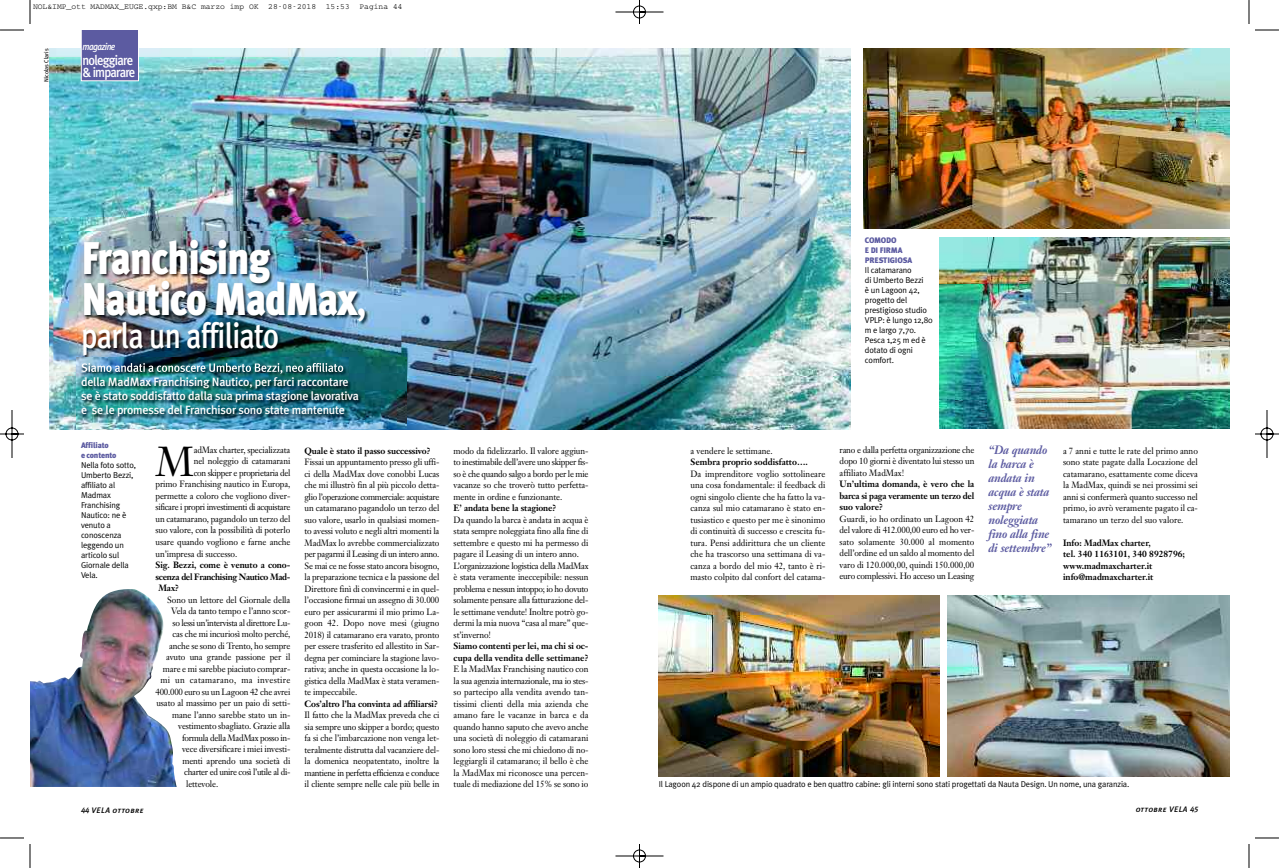
<style>
.page{position:relative;width:1279px;height:868px;background:#fff}
.page>*{position:absolute;margin:0;border:0;box-sizing:border-box;transform-origin:0 0}
.t1{font:900 45.8px/40.7px "Meta Plus";letter-spacing:-.03em;color:#fff;scale:.85 1}
.t2{font:41.2px "Janson Text";color:#000;scale:.95 1}
.t3{font:500 35.6px "Meta Plus";letter-spacing:-.025em;color:#fff;scale:.85 1}
.t4{font:500 14px/12px "Meta Plus";letter-spacing:-.06em;color:#fff;scale:.9 1}
.t5{font:500 12px/14px "Meta Plus";letter-spacing:-.02em;color:#fff}
.t6{font:italic 700 12px/14px "Janson Text";letter-spacing:-.015em;color:#5c5ba1;scale:.95 1}
.t7{font:italic 500 10px "Meta Plus";letter-spacing:-.065em;color:#fff;scale:.9 1}
.t8{font:9px/11.5px "Janson Text";letter-spacing:-.01em;color:#000;text-align:justify;scale:.95 1}
.t9{font:700 9px/11.5px "Janson Text";letter-spacing:-.01em;color:#000;scale:.95 1}
.t10{font:9px "Janson Text";letter-spacing:-.035em;color:#000;scale:.95 1}
.t11{font:9px "Janson Text";letter-spacing:-.04em;color:#000;scale:.95 1}
.t12{font:700 9px "Janson Text";letter-spacing:-.035em;color:#000;scale:.95 1}
.t13{font:9px "Janson Text";letter-spacing:.03em;color:#000;scale:.95 1}
.t14{font:8.5px/10px "Meta Plus Normal";letter-spacing:-.015em;color:#000}
.t15{font:8px "Courier";color:#000}
.t16{font:900 8px/10px "Meta Plus";letter-spacing:-.02em;color:#5c5ba1}
.t17{font:italic 8px "Meta Plus Medium Caps";letter-spacing:.045em;color:#000}
.t18{font:6px "Meta Plus";letter-spacing:-.01em;color:#000}
.s1{font-weight:500}
</style>
<div class="page">
<img style="left:0;top:0;width:1279px;height:868px">
<p class="t15" style="left:33px;top:4px;width:371px">NOL&amp;IMP_ott MADMAX_EUGE.qxp:BM B&amp;C marzo imp OK 28-08-2018 15:53 Pagina 44</p>
<p class="t18" style="left:43px;top:82px;width:35px;rotate:-90deg">Nicolas Claris</p>
<p class="t7" style="left:83px;top:40px;width:38px">magazine</p>
<h3 class="t4" style="left:83px;top:54px;width:60px">noleggiare &amp; imparare</h3>
<h1 class="t1" style="left:81px;top:238px;width:338px">Franchising<br>Nautico MadMax<span class="s1">,</span></h1>
<h3 class="t3" style="left:81px;top:314px;width:235px">parla un affiliato</h3>
<h3 class="t5" style="left:81px;top:375px;width:279px">della MadMax Franchising Nautico, per farci raccontare se è stato soddisfatto dalla sua prima stagione lavorativa e se le promesse del Franchisor sono state mantenute</h3>
<p class="t16" style="left:81px;top:440px;width:37px">Affiliato<br>e contento</p>
<p class="t14" style="left:81px;top:460px;width:57px">Nella foto sotto,<br>Umberto Bezzi, affiliato al<br>Madmax<br>Franchising<br>Nautico: ne è venuto a conoscenza leggendo un articolo sul<br>Giornale della<br>Vela.</p>
<h2 class="t2" style="left:156px;top:445px;width:41px">M</h2>
<p class="t8" style="left:194px;top:445px;width:103px">adMax charter, specializzata</p>
<p class="t8" style="left:194px;top:456px;width:103px">nel noleggio di catamarani</p>
<p class="t10" style="left:194px;top:469px;width:103px">con skipper e proprietaria del</p>
<p class="t8" style="left:156px;top:479px;width:143px">primo Franchising nautico in Europa,</p>
<p class="t8" style="left:156px;top:491px;width:143px">permette a coloro che vogliono diver-</p>
<p class="t11" style="left:156px;top:504px;width:143px">sificare i propri investimenti di acquistare</p>
<p class="t8" style="left:156px;top:514px;width:143px">un catamarano, pagandolo un terzo del</p>
<p class="t8" style="left:156px;top:525px;width:143px">suo valore, con la possibilità di poterlo</p>
<p class="t8" style="left:156px;top:537px;width:143px">usare quando vogliono e farne anche</p>
<p class="t8" style="left:156px;top:548px;width:88px">un’impresa di successo.</p>
<p class="t9" style="left:156px;top:560px;width:143px">Sig. Bezzi, come è venuto a cono-</p>
<p class="t12" style="left:156px;top:573px;width:143px">scenza del Franchising Nautico Mad-</p>
<p class="t9" style="left:159px;top:583px;width:23px">Max?</p>
<p class="t8" style="left:167px;top:594px;width:131px">Sono un lettore del Giornale della</p>
<p class="t8" style="left:171px;top:606px;width:127px">Vela da tanto tempo e l’anno scor-</p>
<p class="t11" style="left:173px;top:619px;width:126px">so lessi un’intervista al direttore Lu-</p>
<p class="t8" style="left:173px;top:629px;width:126px">cas che mi incuriosì molto perché,</p>
<p class="t8" style="left:169px;top:640px;width:129px">anche se sono di Trento, ho sempre</p>
<p class="t8" style="left:166px;top:652px;width:132px">avuto una grande passione per il</p>
<p class="t8" style="left:163px;top:663px;width:136px">mare e mi sarebbe piaciuto comprar-</p>
<p class="t13" style="left:161px;top:676px;width:138px">mi un catamarano, ma investire</p>
<p class="t8" style="left:156px;top:686px;width:143px">400.000 euro su un Lagoon 42 che avrei</p>
<p class="t8" style="left:156px;top:698px;width:143px">usato al massimo per un paio di setti-</p>
<p class="t8" style="left:172px;top:709px;width:126px">mane l’anno sarebbe stato un in-</p>
<p class="t8" style="left:178px;top:721px;width:120px">vestimento sbagliato. Grazie alla</p>
<p class="t10" style="left:182px;top:734px;width:116px">formula della MadMax posso in-</p>
<p class="t8" style="left:182px;top:744px;width:115px">vece diversificare i miei investi-</p>
<p class="t8" style="left:182px;top:755px;width:115px">menti aprendo una società di</p>
<p class="t10" style="left:184px;top:768px;width:113px">charter ed unire così l’utile al di-</p>
<p class="t8" style="left:186px;top:778px;width:35px">lettevole.</p>
<p class="t9" style="left:305px;top:446px;width:134px">Quale è stato il passo successivo?</p>
<p class="t8" style="left:305px;top:457px;width:143px">Fissai un appuntamento presso gli uffi&shy;ci della MadMax dove conobbi Lucas che mi illustrò fin al più piccolo detta&shy;glio l’operazione commerciale: acquistare un catamarano pagandolo un terzo del suo valore, usarlo in qualsiasi momen&shy;to avessi voluto e negli altri momenti la MadMax lo avrebbe commercializzato per pagarmi il Leasing di un intero anno.<br>Se mai ce ne fosse stato ancora bisogno, la preparazione tecnica e la passione del Direttore finì di convincermi e in quel&shy;l’occasione firmai un assegno di 30.000 euro per assicurarmi il mio primo La&shy;goon 42. Dopo nove mesi (giugno 2018) il catamarano era varato, pronto per essere trasferito ed allestito in Sar&shy;degna per cominciare la stagione lavo&shy;rativa; anche in questa occasione la lo&shy;gistica della MadMax è stata veramen&shy;te impeccabile.</p>
<p class="t9" style="left:305px;top:699px;width:142px">Cos’altro l’ha convinta ad affiliarsi?</p>
<p class="t8" style="left:305px;top:710px;width:143px">Il fatto che la MadMax preveda che ci sia sempre uno skipper a bordo; questo fa si che l’imbarcazione non venga let&shy;teralmente distrutta dal vacanziere del&shy;la domenica neopatentato, inoltre la mantiene in perfetta efficienza e conduce il cliente sempre nelle cale più belle in</p>
<p class="t8" style="left:454px;top:446px;width:143px">modo da fidelizzarlo. Il valore aggiun&shy;to inestimabile dell’avere uno skipper fis&shy;so è che quando salgo a bordo per le mie vacanze so che troverò tutto perfetta&shy;mente in ordine e funzionante.</p>
<p class="t9" style="left:454px;top:503px;width:110px">E’ andata bene la stagione?</p>
<p class="t8" style="left:454px;top:515px;width:143px;text-align:left">Da quando la barca è andata in acqua è stata sempre noleggiata fino alla fine di settembre e questo mi ha permesso di pagare il Leasing di un intero anno.<br>L’organizzazione logistica della MadMax è stata veramente ineccepibile: nessun problema e nessun intoppo; io ho dovuto solamente pensare alla fatturazione del&shy;le settimane vendute! Inoltre potrò go&shy;dermi la mia nuova “casa al mare” que&shy;st’inverno!</p>
<p class="t9" style="left:454px;top:641px;width:143px">Siamo contenti per lei, ma chi si oc&shy;cupa della vendita delle settimane?</p>
<p class="t8" style="left:454px;top:664px;width:143px">E la MadMax Franchising nautico con la sua agenzia internazionale, ma io stes&shy;so partecipo alla vendita avendo tan&shy;tissimi clienti della mia azienda che amano fare le vacanze in barca e da quando hanno saputo che avevo anche una società di noleggio di catamarani sono loro stessi che mi chiedono di no&shy;leggiargli il catamarano; il bello è che la MadMax mi riconosce una percen&shy;tuale di mediazione del 15% se sono io</p>
<p class="t16" style="left:865px;top:236px;width:49px">COMODO<br>E DI FIRMA<br>PRESTIGIOSA</p>
<p class="t14" style="left:865px;top:265px;width:69px">Il catamarano<br>di Umberto Bezzi<br>è un Lagoon 42, progetto del prestigioso studio<br>VPLP: è lungo 12,80 m e largo 7,70.<br>Pesca 1,25 m ed è dotato di ogni comfort.</p>
<p class="t8" style="left:690px;top:446px;width:88px">a vendere le settimane.</p>
<p class="t9" style="left:690px;top:457px;width:125px">Sembra proprio soddisfatto….</p>
<p class="t8" style="left:690px;top:469px;width:143px">Da imprenditore voglio sottolineare una cosa fondamentale: il feedback di ogni singolo cliente che ha fatto la va&shy;canza sul mio catamarano è stato en&shy;tusiastico e questo per me è sinonimo di continuità di successo e crescita fu&shy;tura. Pensi addirittura che un cliente che ha trascorso una settimana di va&shy;canza a bordo del mio 42, tanto è ri&shy;masto colpito dal confort del catama-</p>
<p class="t8" style="left:839px;top:445px;width:143px">rano e dalla perfetta organizzazione che dopo 10 giorni è diventato lui stesso un affiliato MadMax!</p>
<p class="t9" style="left:839px;top:479px;width:143px;text-align:justify">Un’ultima domanda, è vero che la barca si paga veramente un terzo del suo valore?</p>
<p class="t8" style="left:839px;top:514px;width:143px">Guardi, io ho ordinato un Lagoon 42 del valore di 412.000,00 euro ed ho ver&shy;sato solamente 30.000 al momento dell’ordine ed un saldo al momento del varo di 120.000,00, quindi 150.000,00 euro complessivi. Ho acceso un Leasing</p>
<h3 class="t6" style="left:989px;top:444px;width:68px">“Da quando la barca è andata in acqua è stata sempre noleggiata fino alla fine di settembre”</h3>
<p class="t8" style="left:1063px;top:446px;width:143px">a 7 anni e tutte le rate del primo anno sono state pagate dalla Locazione del catamarano, esattamente come diceva la MadMax, quindi se nei prossimi sei anni si confermerà quanto successo nel primo, io avrò veramente pagato il ca&shy;tamarano un terzo del suo valore.</p>
<p class="t9" style="left:1063px;top:538px;width:130px">Info: MadMax charter,<br>tel. 340 1163101, 340 8928796; www.madmaxcharter.it info@madmaxcharter.it</p>
<p class="t14" style="left:659px;top:779px;width:472px">Il Lagoon 42 dispone di un ampio quadrato e ben quattro cabine: gli interni sono stati progettati da Nauta Design. Un nome, una garanzia.</p>
<p class="t17" style="left:81px;top:806px;width:64px">44 VELA ottobre</p>
<p class="t17" style="left:1136px;top:805px;width:64px">ottobre VELA 45</p>
</div>
